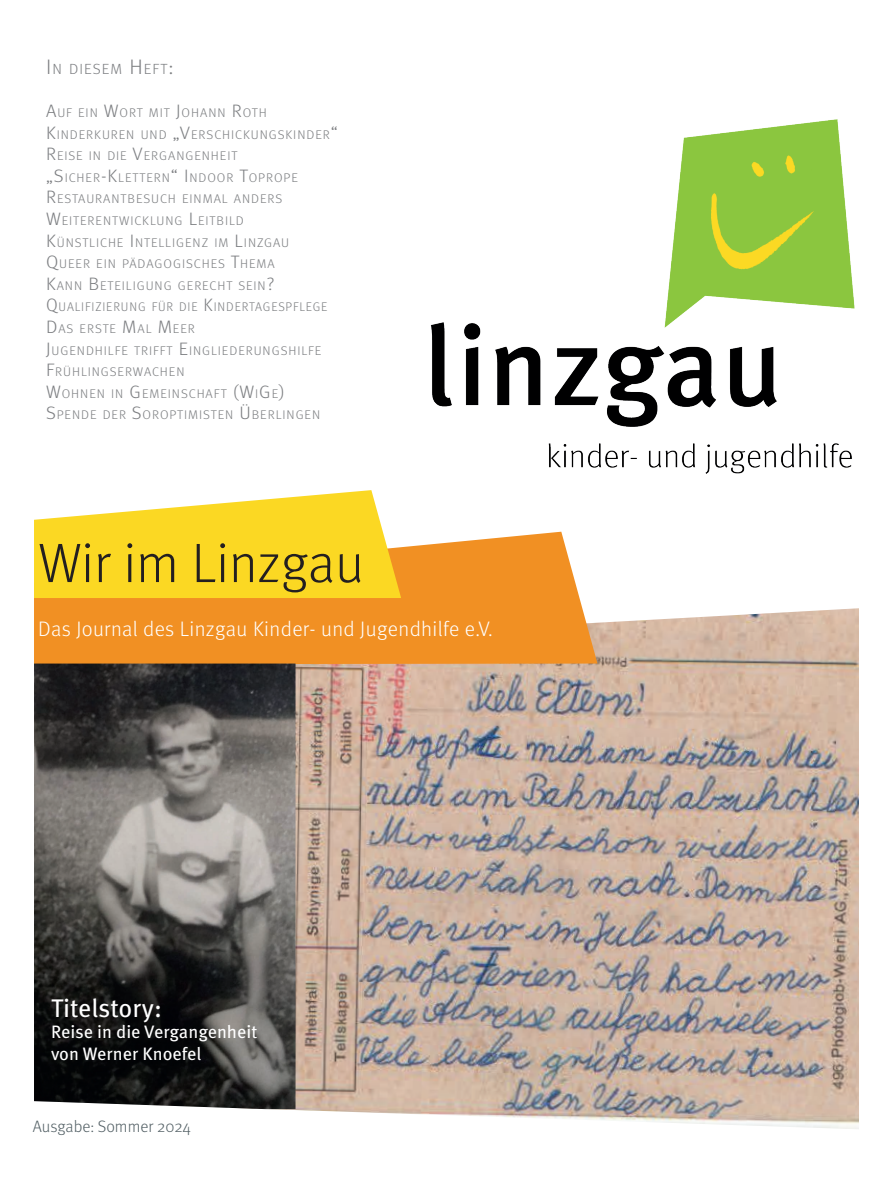
<style>
.page{position:relative;width:893px;height:1191px;background:#fff}
.page>*{position:absolute;margin:0;border:0;box-sizing:border-box;transform-origin:0 0}
.t1{font:300 55.5px "Meta Pro";color:#231f20}
.t2{font:25.5px "Meta Pro";color:#fff}
.t3{font:300 21px "Meta Pro";letter-spacing:.02em;color:#fff}
.t4{font:18px/21.6px "Meta Pro";color:#fff}
.t5{font:300 16.5px "Meta Pro";color:#536065}
.t6{font:300 14.7px "Meta Pro";letter-spacing:.07em;color:#7c7e81;scale:1.05 1}
.t7{font:300 12.6px/21.6px "Meta Pro";letter-spacing:.07em;color:#7c7e81;scale:1.05 1}
.s1{font-size:21px}
.s2{font-size:18px}
</style>
<div class="page">
<img style="left:263px;top:608px;width:596px;height:521px">
<svg style="left:34px;top:531px;width:563px;height:133px;background:#f19732"></svg>
<svg style="left:34px;top:490px;width:367px;height:108px"></svg>
<img style="left:431px;top:119px;width:424px;height:355px">
<img style="left:34px;top:663px;width:262px;height:446px">
<p class="t6" style="left:46px;top:58px;width:123px"><span class="s1">I</span>N DI ESEM <span class="s1">H</span>EFT<span class="s1">:</span></p>
<p class="t7" style="left:46px;top:101px;width:279px"><span class="s2">A</span>UF EI N <span class="s2">W</span>ORT MIT <span class="s2">J</span>OHANN <span class="s2">R</span>OTH<br><span class="s2">K</span>I NDERKUREN UND <span class="s2">„V</span>ERSCHICKUNGSKI NDER<span class="s2">“<br>R</span>EISE I N DI E <span class="s2">V</span>ERGANGENH EIT<br><span class="s2">„S</span>I CH ER<span class="s2">-K</span>LETTERN<span class="s2">“ I</span>NDOOR <span class="s2">T</span>OPROPE<br><span class="s2">R</span>ESTAURANTBESUCH EI NMAL ANDERS<br><span class="s2">W</span>EITERENTWI CKLUNG <span class="s2">L</span>EITBI LD<br><span class="s2">K</span>ÜNSTLICH E <span class="s2">I</span>NTELLIGENZ I M <span class="s2">L</span>I NZGAU<br><span class="s2">Q</span>UEER EI N PÄDAGOGISCH ES <span class="s2">T</span>H EMA<br><span class="s2">K</span>ANN <span class="s2">B</span> ETEI LIGUNG GERECHT SEI N<span class="s2">?<br>Q</span>UALI FIZI ERUNG FÜR DI E <span class="s2">K</span>I NDERTAGESPFLEGE<br><span class="s2">D</span>AS ERSTE <span class="s2">M</span>AL <span class="s2">M</span> EER<br><span class="s2">J</span>UGENDHI LFE TRI FFT <span class="s2">E</span>I NGLI EDERUNGSHI LFE<br><span class="s2">F</span>RÜH LI NGSERWACH EN<br><span class="s2">W</span>OH NEN I N <span class="s2">G</span> EMEI NSCHAFT <span class="s2">(W</span>I <span class="s2">G</span> E<span class="s2">)<br>S</span>PENDE DER <span class="s2">S</span>OROPTIMISTEN <span class="s2">Ü</span> BERLI NGEN</p>
<h1 class="t1" style="left:38px;top:523px;width:327px">Wir im Linzgau</h1>
<h3 class="t3" style="left:38px;top:614px;width:456px">Das Journal des Linzgau Kinder- und Jugendhilfe e.V.</h3>
<h2 class="t2" style="left:51px;top:988px;width:113px">Titelstory:</h2>
<h3 class="t4" style="left:51px;top:1020px;width:208px">Reise in die Vergangenheit von Werner Knoefel</h3>
<h3 class="t5" style="left:33px;top:1114px;width:160px">Ausgabe: Sommer 2024</h3>
</div>
